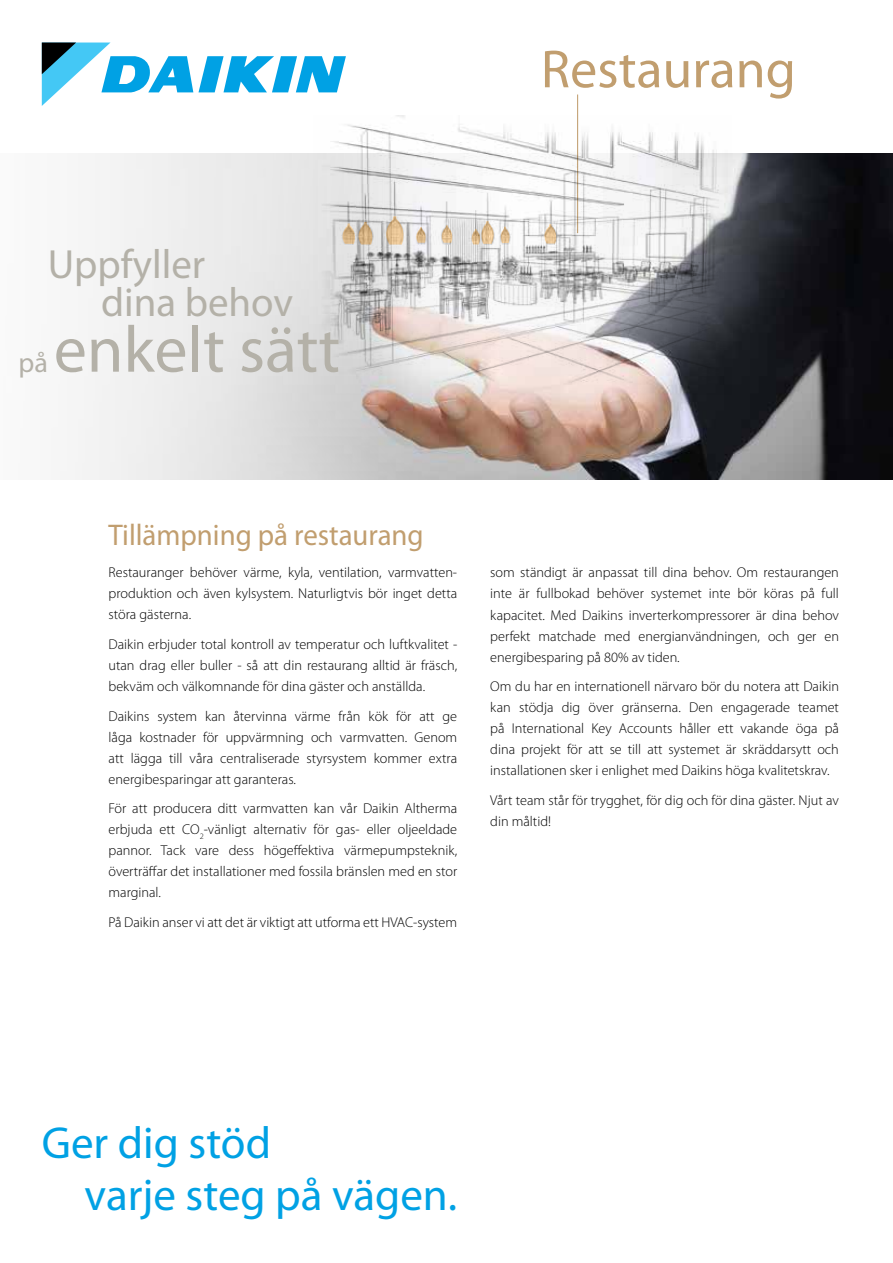
<style>
.page{position:relative;width:893px;height:1263px;background:#fff}
.page>*{position:absolute;margin:0;border:0;box-sizing:border-box;transform-origin:0 0}
.t1{font:66px "Myriad Pro";color:#b4b1a8}
.t2{font:54px "Myriad Pro";color:#c19e6f}
.t3{font:45px/51.6px "Myriad Pro";color:#00a1e4}
.t4{font:40.95px "Myriad Pro";color:#b4b1a8}
.t5{font:30px "Myriad Pro";color:#c19e6f;scale:.96 1}
.t6{font:28.05px "Myriad Pro";color:#b4b1a8}
.t7{font:300 14.25px/21px "Myriad Pro";color:#000;text-align:justify}
</style>
<div class="page">
<img style="left:75px;top:153px;width:818px;height:326px">
<hr style="left:577px;top:95px;width:1px;height:138px;background:#c19e6f">
<svg style="left:42px;top:43px;width:304px;height:63px"></svg>
<img style="left:313px;top:115px;width:418px;height:279px">
<svg style="left:385px;top:216px;width:20px;height:28px"></svg>
<svg style="left:440px;top:225px;width:14px;height:18px"></svg>
<svg style="left:543px;top:224px;width:15px;height:19px"></svg>
<svg style="left:341px;top:222px;width:33px;height:22px"></svg>
<svg style="left:415px;top:227px;width:12px;height:16px"></svg>
<svg style="left:470px;top:221px;width:41px;height:23px"></svg>
<h2 class="t2" style="left:541px;top:40px;width:256px">Restaurang</h2>
<h3 class="t4" style="left:48px;top:242px;width:159px">Uppfyller</h3>
<h3 class="t4" style="left:101px;top:280px;width:194px">dina behov</h3>
<h3 class="t6" style="left:18px;top:347px;width:31px">på</h3>
<h1 class="t1" style="left:54px;top:313px;width:288px">enkelt sätt</h1>
<h3 class="t5" style="left:108px;top:519px;width:330px">Tillämpning på restaurang</h3>
<p class="t7" style="left:109px;top:562px;width:350px">Restauranger behöver värme, kyla, ventilation, varmvatten&shy;produktion och även kylsystem. Naturligtvis bör inget detta störa gästerna.</p>
<p class="t7" style="left:109px;top:634px;width:350px">Daikin erbjuder total kontroll av temperatur och luftkvalitet - utan drag eller buller - så att din restaurang alltid är fräsch, bekväm och välkomnande för dina gäster och anställda.</p>
<p class="t7" style="left:109px;top:705px;width:350px">Daikins system kan återvinna värme från kök för att ge låga kostnader för uppvärmning och varmvatten. Genom att lägga till våra centraliserade styrsystem kommer extra energibesparingar att garanteras.</p>
<p class="t7" style="left:109px;top:798px;width:350px">För att producera ditt varmvatten kan vår Daikin Altherma erbjuda ett CO<sub>2</sub>-vänligt alternativ för gas- eller oljeeldade pannor. Tack vare dess högeffektiva värmepumpsteknik, överträffar det installationer med fossila bränslen med en stor marginal.</p>
<p class="t7" style="left:109px;top:911px;width:350px">På Daikin anser vi att det är viktigt att utforma ett HVAC-system</p>
<p class="t7" style="left:490px;top:562px;width:350px">som ständigt är anpassat till dina behov. Om restaurangen inte är fullbokad behöver systemet inte bör köras på full kapacitet. Med Daikins inverterkompressorer är dina behov perfekt matchade med energianvändningen, och ger en energibesparing på 80% av tiden.</p>
<p class="t7" style="left:490px;top:676px;width:350px">Om du har en internationell närvaro bör du notera att Daikin kan stödja dig över gränserna. Den engagerade teamet på International Key Accounts håller ett vakande öga på dina projekt för att se till att systemet är skräddarsytt och installationen sker i enlighet med Daikins höga kvalitetskrav.</p>
<p class="t7" style="left:490px;top:789px;width:350px">Vårt team står för trygghet, för dig och för dina gäster. Njut av din måltid!</p>
<h3 class="t3" style="left:85px;top:1118px;width:374px;text-indent:-43px">Ger dig stöd<br>varje steg på vägen.</h3>
</div>
